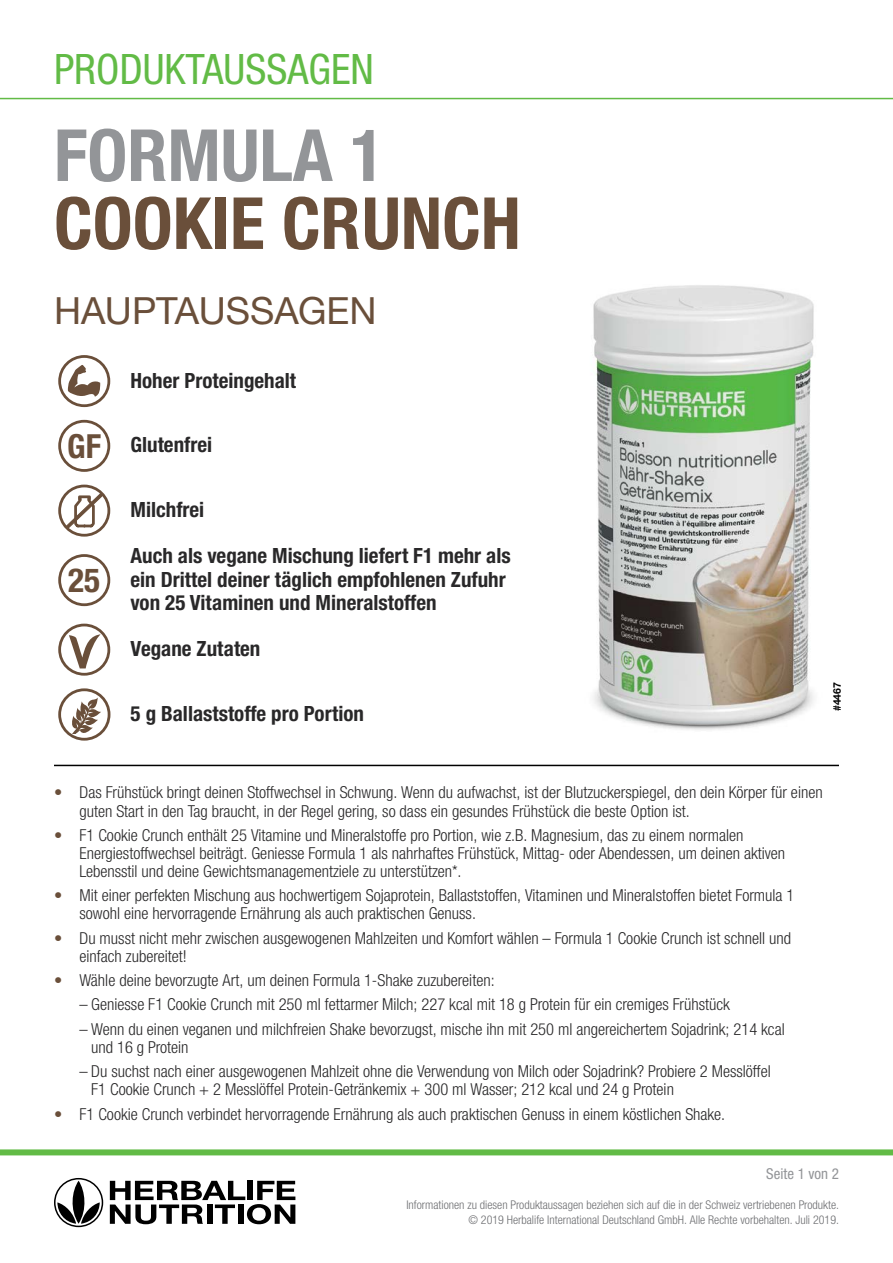
<style>
.page{position:relative;width:893px;height:1263px;background:#fff}
.page>*{position:absolute;margin:0;border:0;box-sizing:border-box;transform-origin:0 0}
.t1{font:700 condensed 72px "Helvetica Neue LTW1 G";color:#6a4f3a}
.t2{font:700 condensed 72px "Helvetica Neue LTW1 G";color:#939598}
.t3{font:condensed 42px "Helvetica Neue LTW1 G";color:#62bb46}
.t4{font:37.5px "Helvetica Neue LTW1 G";color:#6a4f3a}
.t5{font:700 condensed 33.15px "Helvetica Neue LTW1 G";color:#6a4f3a}
.t6{font:700 condensed 21px/23.2px "Helvetica Neue LTW1 G";color:#292829}
.t7{font:300 condensed 16.5px/18px "Helvetica Neue LTW1 G";color:#292829}
.t8{font:condensed 15px "Helvetica Neue LTW1 G";color:#939598}
.t9{font:300 condensed 12px/15px "Helvetica Neue LTW1 G";color:#6d6e71;text-align:right}
.t10{font:700 10.5px "Helvetica Neue LTW1 G";color:#000}
.s1{font-size:33.15px;color:#6a4f3a}
.s2{color:#6a4f3a}
</style>
<div class="page">
<hr style="left:0;top:98px;width:893px;height:1px;background:#62bb46">
<hr style="left:54px;top:765px;width:785px;height:1px;background:#000">
<img style="left:594px;top:285px;width:219px;height:439px">
<div style="left:58px;top:355px;width:52px;height:52px;border:3px solid #6a4f3a;border-radius:50%"></div>
<svg style="left:68px;top:365px;width:32px;height:32px"></svg>
<div style="left:58px;top:420px;width:52px;height:52px;border:3px solid #6a4f3a;border-radius:50%"></div>
<svg style="left:66px;top:493px;width:37px;height:37px"></svg>
<div style="left:58px;top:485px;width:52px;height:52px;border:3px solid #6a4f3a;border-radius:50%"></div>
<div style="left:58px;top:554px;width:52px;height:52px;border:3px solid #6a4f3a;border-radius:50%"></div>
<div style="left:58px;top:624px;width:52px;height:52px;border:3px solid #6a4f3a;border-radius:50%"></div>
<svg style="left:69px;top:634px;width:32px;height:34px"></svg>
<div style="left:58px;top:688px;width:52px;height:53px;border:3px solid #6a4f3a;border-radius:50%"></div>
<svg style="left:69px;top:697px;width:32px;height:36px"></svg>
<div style="left:0;top:1149px;width:893px;height:6px;background:#62bb46"></div>
<svg style="left:110px;top:1181px;width:185px;height:43px"></svg>
<svg style="left:54px;top:1178px;width:49px;height:49px"></svg>
<h2 class="t3" style="left:54px;top:44px;width:321px">PRODUKTAUSSAGEN</h2>
<h1 class="t2" style="left:54px;top:112px;width:332px">FORMULA 1</h1>
<h1 class="t1" style="left:54px;top:180px;width:468px">COOKIE CRUNCH</h1>
<h3 class="t4" style="left:54px;top:288px;width:324px">HAUPTAUSSAGEN</h3>
<p class="t6" style="left:131px;top:368px;width:167px">Hoher Proteingehalt</p>
<p class="t6" style="left:67px;top:433px;width:146px"><span class="s1">GF</span> Glutenfrei</p>
<h3 class="t5" style="left:68px;top:560px;width:33px">25</h3>
<p class="t6" style="left:131px;top:498px;width:75px">Milchfrei</p>
<p class="t6" style="left:131px;top:544px;width:382px">Auch als vegane Mischung liefert F1 mehr als ein Drittel deiner täglich empfohlenen Zufuhr von 25 Vitaminen und Mineralstoffen</p>
<p class="t6" style="left:131px;top:637px;width:131px">Vegane Zutaten</p>
<p class="t6" style="left:131px;top:702px;width:235px">5 g Ballaststoffe pro Portion</p>
<p class="t10" style="left:831px;top:711px;width:31px;rotate:-90deg">#4467</p>
<p class="t7" style="left:80px;top:784px;width:745px;text-indent:-26px"><span class="s2">•</span> Das Frühstück bringt deinen Stoffwechsel in Schwung. Wenn du aufwachst, ist der Blutzuckerspiegel, den dein Körper für einen guten Start in den Tag braucht, in der Regel gering, so dass ein gesundes Frühstück die beste Option ist.</p>
<p class="t7" style="left:80px;top:826px;width:707px;text-indent:-26px"><span class="s2">•</span> F1 Cookie Crunch enthält 25 Vitamine und Mineralstoffe pro Portion, wie z.B. Magnesium, das zu einem normalen<br>Energiestoffwechsel beiträgt. Geniesse Formula 1 als nahrhaftes Frühstück, Mittag- oder Abendessen, um deinen aktiven<br>Lebensstil und deine Gewichtsmanagementziele zu unterstützen*.</p>
<p class="t7" style="left:80px;top:886px;width:716px;text-indent:-26px"><span class="s2">•</span> Mit einer perfekten Mischung aus hochwertigem Sojaprotein, Ballaststoffen, Vitaminen und Mineralstoffen bietet Formula 1 sowohl eine hervorragende Ernährung als auch praktischen Genuss.</p>
<p class="t7" style="left:80px;top:929px;width:713px;text-indent:-26px"><span class="s2">•</span> Du musst nicht mehr zwischen ausgewogenen Mahlzeiten und Komfort wählen – Formula 1 Cookie Crunch ist schnell und einfach zubereitet!</p>
<p class="t7" style="left:54px;top:971px;width:442px"><span class="s2">•</span> Wähle deine bevorzugte Art, um deinen Formula 1-Shake zuzubereiten:</p>
<p class="t7" style="left:80px;top:996px;width:652px">– Geniesse F1 Cookie Crunch mit 250 ml fettarmer Milch; 227 kcal mit 18 g Protein für ein cremiges Frühstück</p>
<p class="t7" style="left:91px;top:1020px;width:695px;text-indent:-12px">– Wenn du einen veganen und milchfreien Shake bevorzugst, mische ihn mit 250 ml angereichertem Sojadrink; 214 kcal und 16 g Protein</p>
<p class="t7" style="left:91px;top:1062px;width:681px;text-indent:-12px">– Du suchst nach einer ausgewogenen Mahlzeit ohne die Verwendung von Milch oder Sojadrink? Probiere 2 Messlöffel<br>F1 Cookie Crunch + 2 Messlöffel Protein-Getränkemix + 300 ml Wasser; 212 kcal und 24 g Protein</p>
<p class="t7" style="left:54px;top:1105px;width:673px"><span class="s2">•</span> F1 Cookie Crunch verbindet hervorragende Ernährung als auch praktischen Genuss in einem köstlichen Shake.</p>
<p class="t8" style="left:766px;top:1165px;width:74px">Seite 1 von 2</p>
<p class="t9" style="left:406px;top:1197px;width:434px">Informationen zu diesen Produktaussagen beziehen sich auf die in der Schweiz vertriebenen Produkte. © 2019 Herbalife International Deutschland GmbH. Alle Rechte vorbehalten. Juli 2019.</p>
</div>
